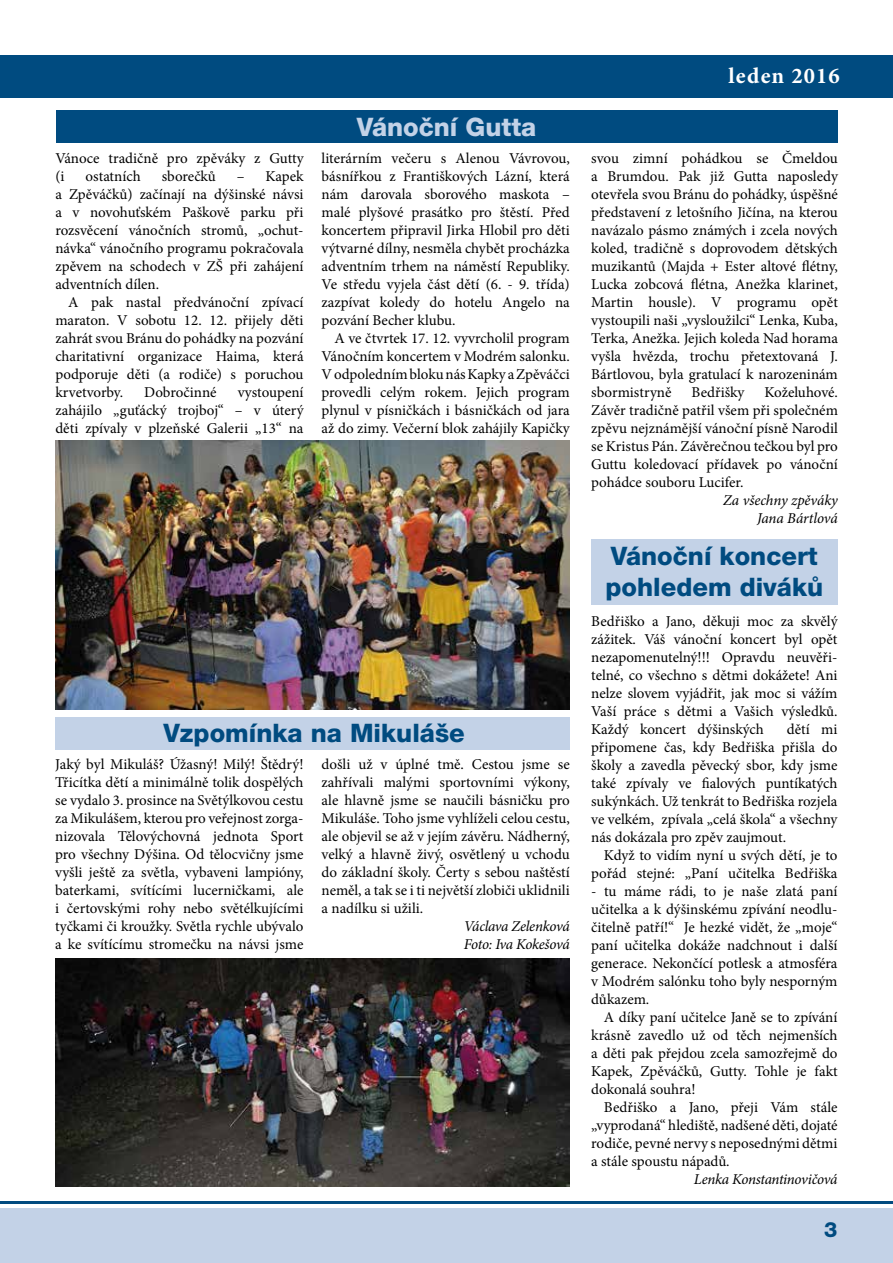
<style>
.page{position:relative;width:893px;height:1263px;background:#fff}
.page>*{position:absolute;margin:0;border:0;box-sizing:border-box;transform-origin:0 0}
.t1{font:800 25.5px/30.6px "Helvetica Neue CE";color:#004b80}
.t2{font:800 25.5px "Helvetica Neue CE";color:#c3d2e7}
.t3{font:700 22.5px "Minion Pro";letter-spacing:.05em;color:#fff}
.t4{font:800 21px "Helvetica Neue CE";color:#004b80}
.t5{font:15px/18px "Minion Pro";color:#000;text-align:justify}
.t6{font:italic 15px/18px "Minion Pro";letter-spacing:-.02em;color:#000}
</style>
<div class="page">
<div style="left:0;top:1208px;width:893px;height:55px;background:#c3d2e7"></div>
<div style="left:0;top:55px;width:893px;height:43px;background:#004b80"></div>
<hr style="left:0;top:1201px;width:893px;height:2px;background:#004b80">
<div style="left:56px;top:717px;width:514px;height:32px;background:#c3d2e7"></div>
<img style="left:55px;top:958px;width:515px;height:228px">
<div style="left:56px;top:111px;width:781px;height:32px;background:#004b80"></div>
<img style="left:56px;top:440px;width:514px;height:270px">
<div style="left:591px;top:539px;width:247px;height:65px;background:#c3d2e7"></div>
<p class="t5" style="left:55px;top:149px;width:250px">Vánoce tradičně pro zpěváky z Gutty (i</p>
<p class="t5" style="left:55px;top:167px;width:250px;text-indent:181px">– Kapek a Zpěváčků) začínají na dýšinské návsi a v novohuťském Paškově parku při rozsvěcení vánočních stromů, „ochut&shy;návka“ vánočního programu pokračovala zpěvem na schodech v ZŠ při zahájení adventních dílen.</p>
<p class="t5" style="left:55px;top:293px;width:250px;text-indent:13px">A pak nastal předvánoční zpívací maraton. V sobotu 12. 12. přijely děti zahrát svou Bránu do pohádky na pozvání charitativní organizace Haima, která podporuje děti (a rodiče) s poruchou krvetvorby.</p>
<p class="t5" style="left:86px;top:167px;width:57px">ostatních</p>
<p class="t5" style="left:162px;top:167px;width:56px">sborečků</p>
<p class="t5" style="left:144px;top:383px;width:74px">Dobročinné</p>
<p class="t5" style="left:55px;top:383px;width:250px;text-indent:182px">vystoupení zahájilo „guťácký trojboj“ – v úterý děti zpívaly v plzeňské Galerii „13“ na</p>
<h1 class="t2" style="left:357px;top:113px;width:181px">Vánoční Gutta</h1>
<p class="t5" style="left:322px;top:149px;width:250px">literárním večeru s Alenou Vávrovou, básnířkou z Františkových Lázní, která nám darovala sborového maskota – malé plyšové prasátko pro štěstí. Před koncertem připravil Jirka Hlobil pro děti výtvarné dílny, nesměla chybět procházka adventním trhem na náměstí Republiky.<br>Ve středu vyjela část dětí (6. - 9. třída) zazpívat koledy do hotelu Angelo na pozvání Becher klubu.</p>
<p class="t5" style="left:322px;top:329px;width:250px;text-indent:13px">A ve čtvrtek 17. 12. vyvrcholil program Vánočním koncertem v Modrém salonku.<br>V odpoledním bloku nás Kapky a Zpěváčci provedli celým rokem. Jejich program plynul v písničkách i básničkách od jara až do zimy. Večerní blok zahájily Kapičky</p>
<h1 class="t1" style="left:163px;top:718px;width:303px">Vzpomínka na Mikuláše</h1>
<p class="t5" style="left:55px;top:755px;width:250px">Jaký byl Mikuláš? Úžasný! Milý! Štědrý!<br>Třicítka dětí a minimálně tolik dospělých se vydalo 3. prosince na Světýlkovou cestu za Mikulášem, kterou pro veřejnost zorga&shy;nizovala Tělovýchovná jednota Sport pro všechny Dýšina. Od tělocvičny jsme vyšli ještě za světla, vybaveni lampióny, baterkami, svítícími lucerničkami, ale i čertovskými rohy nebo světélkujícími tyčkami či kroužky. Světla rychle ubývalo a ke svítícímu stromečku na návsi jsme</p>
<p class="t5" style="left:322px;top:755px;width:250px">došli už v úplné tmě. Cestou jsme se zahřívali malými sportovními výkony, ale hlavně jsme se naučili básničku pro Mikuláše. Toho jsme vyhlíželi celou cestu, ale objevil se až v jejím závěru. Nádherný, velký a hlavně živý, osvětlený u vchodu do základní školy. Čerty s sebou naštěstí neměl, a tak se i ti největší zlobiči uklidnili a nadílku si užili.</p>
<p class="t6" style="left:464px;top:917px;width:108px">Václava Zelenková<br>Foto: Iva Kokešová</p>
<h2 class="t3" style="left:728px;top:60px;width:113px">leden 2016</h2>
<p class="t5" style="left:591px;top:149px;width:248px">svou zimní pohádkou se Čmeldou a Brumdou. Pak již Gutta naposledy otevřela svou Bránu do pohádky, úspěšné představení z letošního Jičína, na kterou navázalo pásmo známých i zcela nových koled, tradičně s doprovodem dětských muzikantů (Majda + Ester altové flétny, Lucka zobcová flétna, Anežka klarinet, Martin housle). V programu opět vystoupili naši „vysloužilci“ Lenka, Kuba, Terka, Anežka. Jejich koleda Nad horama vyšla hvězda, trochu přetextovaná J.<br>Bártlovou, byla gratulací k narozeninám sbormistryně</p>
<p class="t5" style="left:591px;top:383px;width:248px;text-indent:173px">Koželuhové.<br>Závěr tradičně patřil všem při společném zpěvu nejznámější vánoční písně Narodil se Kristus Pán. Závěrečnou tečkou byl pro Guttu koledovací přídavek po vánoční pohádce souboru Lucifer.</p>
<p class="t6" style="left:723px;top:491px;width:116px;text-align:right">Za všechny zpěváky<br>Jana Bártlová</p>
<p class="t5" style="left:691px;top:383px;width:54px">Bedřišky</p>
<h1 class="t1" style="left:605px;top:542px;width:219px">Vánoční koncert pohledem diváků</h1>
<p class="t5" style="left:591px;top:613px;width:248px">Bedřiško a Jano, děkuji moc za skvělý zážitek. Váš vánoční koncert byl opět nezapomenutelný!!! Opravdu neuvěři&shy;telné, co všechno s dětmi dokážete! Ani nelze slovem vyjádřit, jak moc si vážím Vaší práce s dětmi a Vašich výsledků.<br>Každý koncert dýšinských</p>
<p class="t5" style="left:591px;top:721px;width:248px;text-indent:196px">dětí mi připomene čas, kdy Bedřiška přišla do školy a zavedla pěvecký sbor, kdy jsme také zpívaly ve fialových puntíkatých sukýnkách. Už tenkrát to Bedřiška rozjela ve velkém, zpívala „celá škola“ a všechny nás dokázala pro zpěv zaujmout.</p>
<p class="t5" style="left:591px;top:847px;width:248px;text-align:right">Když to vidím nyní u svých dětí, je to pořád stejné: „Paní učitelka Bedřiška</p>
<p class="t5" style="left:591px;top:883px;width:248px">- tu máme rádi, to je naše zlatá paní učitelka a k dýšinskému zpívání neodlu&shy;čitelně patří!“ Je hezké vidět, že „moje“ paní učitelka dokáže nadchnout i další generace. Nekončící potlesk a atmosféra v Modrém salónku toho byly nesporným důkazem.</p>
<p class="t5" style="left:591px;top:1009px;width:248px;text-indent:13px">A díky paní učitelce Janě se to zpívání krásně zavedlo už od těch nejmenších a děti pak přejdou zcela samozřejmě do Kapek, Zpěváčků, Gutty. Tohle je fakt dokonalá souhra!</p>
<p class="t5" style="left:591px;top:1099px;width:248px;text-indent:13px">Bedřiško a Jano, přeji Vám stále „vyprodaná“ hlediště, nadšené děti, dojaté rodiče, pevné nervy s neposednými dětmi a stále spoustu nápadů.</p>
<p class="t6" style="left:694px;top:1170px;width:145px">Lenka Konstantinovičová</p>
<h3 class="t4" style="left:824px;top:1219px;width:15px">3</h3>
</div>
